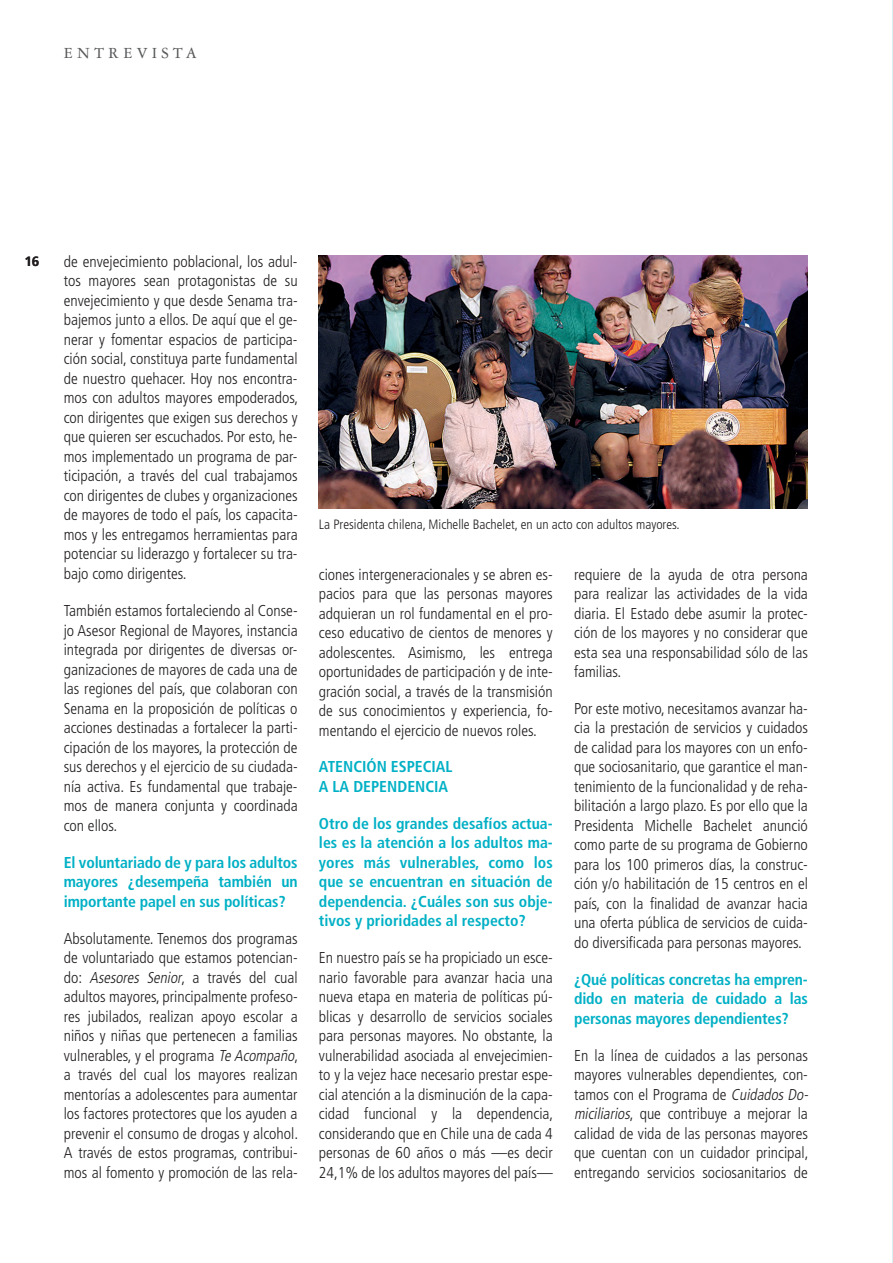
<style>
.page{position:relative;width:893px;height:1263px;background:#fff}
.page>*{position:absolute;margin:0;border:0;box-sizing:border-box;transform-origin:0 0}
.t1{font:16.5px "Garamond 3 LT Std";letter-spacing:.25em;color:#57585a}
.t2{font:300 condensed 15.75px/19.5px "Frutiger";color:#231f20;text-align:justify}
.t3{font:700 condensed 15.75px/19.5px "Frutiger";letter-spacing:-.01em;color:#00b0c5;text-align:justify}
.t4{font:300 condensed 13.5px "Frutiger";color:#231f20}
.t5{font:700 13.5px "Frutiger";color:#231f20}
.s1{font-style:italic}
</style>
<div class="page">
<img style="left:319px;top:255px;width:489px;height:253px">
<hr style="left:892px;top:1106px;width:1px;height:157px;background:#e21a21">
<p class="t1" style="left:64px;top:45px;width:135px">ENTREVISTA</p>
<p class="t5" style="left:24px;top:253px;width:17px">16</p>
<p class="t2" style="left:64px;top:252px;width:236px">de envejecimiento poblacional, los adul&shy;tos mayores sean protagonistas de su envejecimiento y que desde Senama tra&shy;bajemos junto a ellos. De aquí que el ge&shy;nerar y fomentar espacios de participa&shy;ción social, constituya parte fundamental de nuestro quehacer. Hoy nos encontra&shy;mos con adultos mayores empoderados, con dirigentes que exigen sus derechos y que quieren ser escuchados. Por esto, he&shy;mos implementado un programa de par&shy;ticipación, a través del cual trabajamos con dirigentes de clubes y organizaciones de mayores de todo el país, los capacita&shy;mos y les entregamos herramientas para potenciar su liderazgo y fortalecer su tra&shy;bajo como dirigentes.</p>
<p class="t2" style="left:64px;top:601px;width:235px">También estamos fortaleciendo al Conse&shy;jo Asesor Regional de Mayores, instancia integrada por dirigentes de diversas or&shy;ganizaciones de mayores de cada una de las regiones del país, que colaboran con Senama en la proposición de políticas o acciones destinadas a fortalecer la parti&shy;cipación de los mayores, la protección de sus derechos y el ejercicio de su ciudada&shy;nía activa. Es fundamental que trabaje&shy;mos de manera conjunta y coordinada con ellos.</p>
<p class="t3" style="left:64px;top:852px;width:235px">El voluntariado de y para los adultos mayores ¿desempeña también un importante papel en sus políticas?</p>
<p class="t2" style="left:64px;top:929px;width:236px">Absolutamente. Tenemos dos programas de voluntariado que estamos potencian&shy;d o : <span class="s1">Asesores Senior</span>, a t ravé s d e l c u a l adultos mayores, principalmente profeso&shy;res jubilados, realizan apoyo escolar a niños y niñas que pertenecen a familias vulnerables, y el programa <span class="s1">Te Acompaño</span>, a través del cual los mayores realizan mentorías a adolescentes para aumentar los factores protectores que los ayuden a prevenir el consumo de drogas y alcohol.<br>A través de estos programas, contribui&shy;mos al fomento y promoción de las rela-</p>
<p class="t4" style="left:319px;top:517px;width:362px">La Presidenta chilena, Michelle Bachelet, en un acto con adultos mayores.</p>
<p class="t2" style="left:319px;top:564px;width:235px">ciones intergeneracionales y se abren es&shy;pacios para que las personas mayores adquieran un rol fundamental en el pro&shy;ceso educativo de cientos de menores y adolescentes. Asimismo, les entrega oportunidades de participación y de inte&shy;gración social, a través de la transmisión de sus conocimientos y experiencia, fo&shy;mentando el ejercicio de nuevos roles.</p>
<p class="t3" style="left:319px;top:757px;width:19px">Atención</p>
<p class="t3" style="left:391px;top:757px;width:9px">especial</p>
<p class="t3" style="left:319px;top:777px;width:44px">ala dependencia</p>
<p class="t3" style="left:319px;top:814px;width:235px">Otro de los grandes desafíos actua&shy;les es la atención a los adultos ma&shy;yores más vulnerables, como los que se encuentran en situación de dependencia. ¿Cuáles son sus obje&shy;tivos y prioridades al respecto?</p>
<p class="t2" style="left:319px;top:948px;width:236px">En nuestro país se ha propiciado un esce&shy;nario favorable para avanzar hacia una nueva etapa en materia de políticas pú&shy;blicas y desarrollo de servicios sociales para personas mayores. No obstante, la vulnerabilidad asociada al envejecimien&shy;to y la vejez hace necesario prestar espe&shy;cial atención a la disminución de la capa&shy;cidad funcional y la dependencia, considerando que en Chile una de cada 4 personas de 60 años o más —es decir 24,1% de los adultos mayores del país—</p>
<p class="t2" style="left:574px;top:564px;width:235px">requiere de la ayuda de otra persona para realizar las actividades de la vida diaria. El Estado debe asumir la protec&shy;ción de los mayores y no considerar que esta sea una responsabilidad sólo de las familias.</p>
<p class="t2" style="left:574px;top:699px;width:235px">Por este motivo, necesitamos avanzar ha&shy;cia la prestación de servicios y cuidados de calidad para los mayores con un enfo&shy;que sociosanitario, que garantice el man&shy;tenimiento de la funcionalidad y de reha&shy;bilitación a largo plazo. Es por ello que la Presidenta Michelle Bachelet anunció como parte de su programa de Gobierno para los 100 primeros días, la construc&shy;ción y/o habilitación de 15 centros en el país, con la finalidad de avanzar hacia una oferta pública de servicios de cuida&shy;do diversificada para personas mayores.</p>
<p class="t3" style="left:574px;top:970px;width:235px">¿Qué políticas concretas ha empren&shy;dido en materia de cuidado a las personas mayores dependientes?</p>
<p class="t2" style="left:574px;top:1046px;width:239px;text-align:left">En la línea de cuidados a las personas mayores vulnerables dependientes, con&shy;tamos con el Programa de <span class="s1">Cuidados Do&shy;miciliarios</span>, que contribuye a mejorar la calidad de vida de las personas mayores que cuentan con un cuidador principal, entregando servicios sociosanitarios de</p>
</div>
